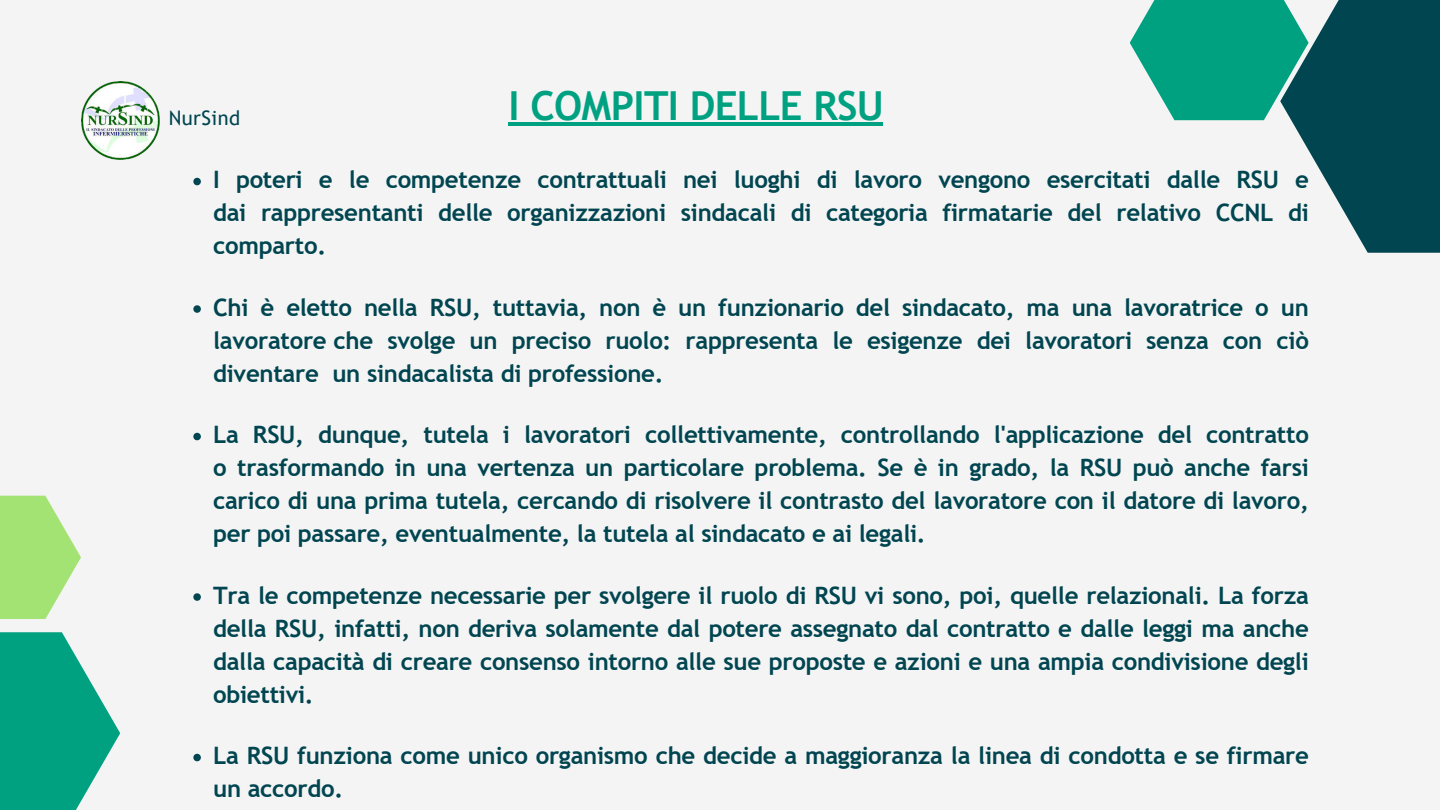
<style>
.page{position:relative;width:1440px;height:810px;background:#f4f4f4}
.page>*{position:absolute;margin:0;border:0;box-sizing:border-box;transform-origin:0 0}
.t1{font:700 40px "Trebuchet MS";letter-spacing:-.015em;color:#00a181}
.t2{font:700 24px/33px "Trebuchet MS";letter-spacing:-.01em;color:#004550;text-align:justify}
.t3{font:20px "Trebuchet MS";letter-spacing:.025em;color:#004550}
</style>
<div class="page">
<svg style="left:0;top:632px;width:120px;height:178px"></svg>
<img style="left:81px;top:81px;width:79px;height:79px">
<svg style="left:0;top:496px;width:81px;height:123px"></svg>
<svg style="left:1130px;top:0;width:310px;height:253px"></svg>
<hr style="left:508px;top:122px;width:375px;height:4px;background:#00a181">
<svg style="left:193px;top:178px;width:8px;height:7px"></svg>
<svg style="left:193px;top:305px;width:8px;height:8px"></svg>
<svg style="left:193px;top:433px;width:8px;height:7px"></svg>
<svg style="left:193px;top:593px;width:8px;height:8px"></svg>
<svg style="left:193px;top:754px;width:8px;height:7px"></svg>
<p class="t3" style="left:169px;top:106px;width:73px">NurSind</p>
<h1 class="t1" style="left:508px;top:82px;width:377px">I COMPITI DELLE RSU</h1>
<p class="t2" style="left:213px;top:163px;width:1097px">I poteri e le competenze contrattuali nei luoghi di lavoro vengono esercitati dalle RSU e dai rappresentanti delle organizzazioni sindacali di categoria firmatarie del relativo CCNL di comparto.</p>
<p class="t2" style="left:213px;top:291px;width:1097px">Chi è eletto nella RSU, tuttavia, non è un funzionario del sindacato, ma una lavoratrice o un lavoratore che svolge un preciso ruolo: rappresenta le esigenze dei lavoratori senza con ciò diventare un sindacalista di professione.</p>
<p class="t2" style="left:213px;top:418px;width:1097px">La RSU, dunque, tutela i lavoratori collettivamente, controllando l'applicazione del contratto o trasformando in una vertenza un particolare problema. Se è in grado, la RSU può anche farsi carico di una prima tutela, cercando di risolvere il contrasto del lavoratore con il datore di lavoro, per poi passare, eventualmente, la tutela al sindacato e ai legali.</p>
<p class="t2" style="left:213px;top:579px;width:1097px">Tra le competenze necessarie per svolgere il ruolo di RSU vi sono, poi, quelle relazionali. La forza della RSU, infatti, non deriva solamente dal potere assegnato dal contratto e dalle leggi ma anche dalla capacità di creare consenso intorno alle sue proposte e azioni e una ampia condivisione degli obiettivi.</p>
<p class="t2" style="left:213px;top:739px;width:1097px">La RSU funziona come unico organismo che decide a maggioranza la linea di condotta e se firmare un accordo.</p>
</div>
